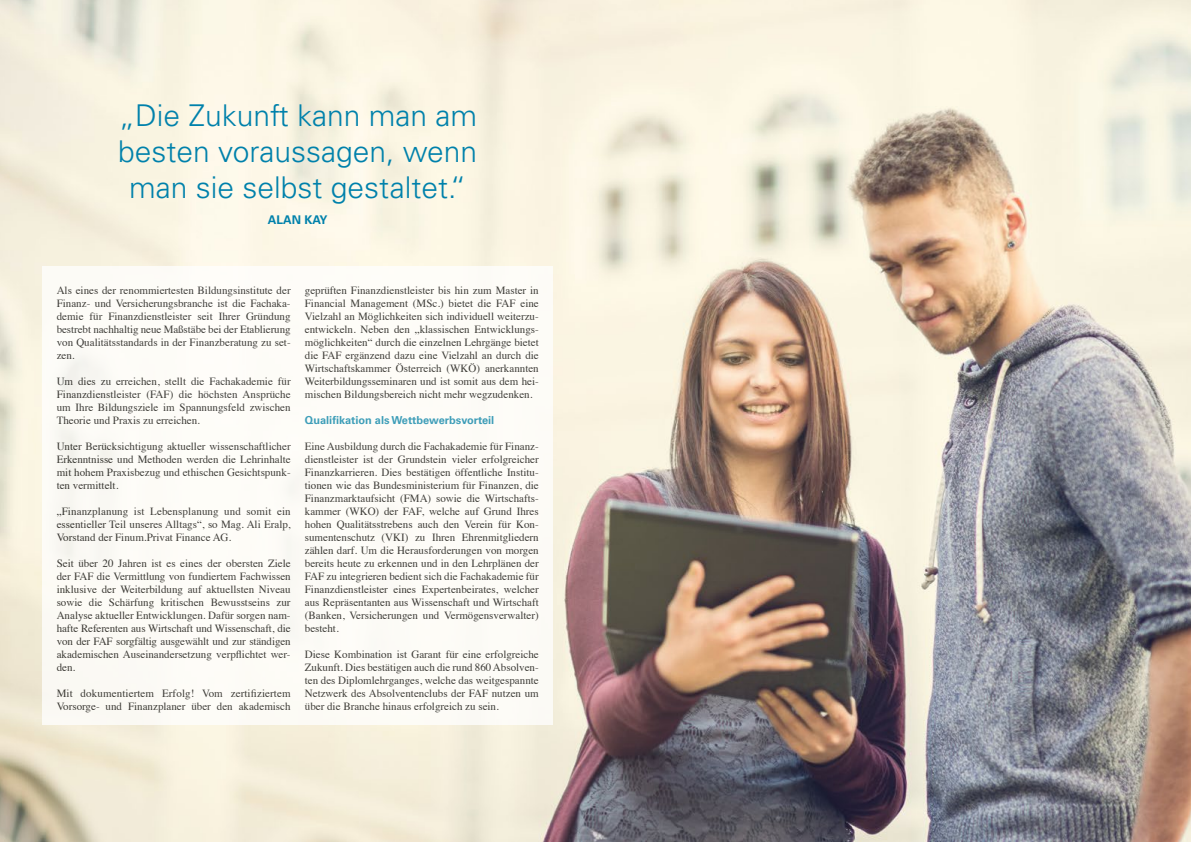
<style>
.page{position:relative;width:1191px;height:842px;background:#fff}
.page>*{position:absolute;margin:0;border:0;box-sizing:border-box;transform-origin:0 0}
.t1{font:300 30px/36px "Univers";color:#0081ab;text-align:center}
.t2{font:700 12px "Univers";color:#0081ab}
.t3{font:11px/13px "Times";color:#000;text-align:justify}
.t4{font:700 11px "Univers";color:#0081ab}
</style>
<div class="page">
<img style="left:0;top:0;width:1191px;height:842px">
<div style="left:43px;top:266px;width:510px;height:459px;background:#fdfcf7"></div>
<h1 class="t1" style="left:118px;top:97px;width:360px">„Die Zukunft kann man am besten voraussagen, wenn man sie selbst gestaltet.“</h1>
<p class="t2" style="left:268px;top:213px;width:61px">ALAN KAY</p>
<p class="t3" style="left:57px;top:282px;width:235px">Als eines der renommiertesten Bildungsinstitute der Finanz- und Versicherungsbranche ist die Fachaka&shy;demie für Finanzdienstleister seit Ihrer Gründung bestrebt nachhaltig neue Maßstäbe bei der Etablierung von Qualitätsstandards in der Finanzberatung zu set&shy;zen.</p>
<p class="t3" style="left:57px;top:374px;width:235px">Um dies zu erreichen, stellt die Fachakademie für Finanzdienstleister (FAF) die höchsten Ansprüche um Ihre Bildungsziele im Spannungsfeld zwischen Theorie und Praxis zu erreichen.</p>
<p class="t3" style="left:57px;top:439px;width:235px">Unter Berücksichtigung aktueller wissenschaftlicher Erkenntnisse und Methoden werden die Lehrinhalte mit hohem Praxisbezug und ethischen Gesichtspunk&shy;ten vermittelt.</p>
<p class="t3" style="left:57px;top:504px;width:235px">„Finanzplanung ist Lebensplanung und somit ein essentieller Teil unseres Alltags“, so Mag. Ali Eralp, Vorstand der Finum.Privat Finance AG.</p>
<p class="t3" style="left:57px;top:556px;width:235px">Seit über 20 Jahren ist es eines der obersten Ziele der FAF die Vermittlung von fundiertem Fachwissen inklusive der Weiterbildung auf aktuellsten Niveau sowie die Schärfung kritischen Bewusstseins zur Analyse aktueller Entwicklungen. Dafür sorgen nam&shy;hafte Referenten aus Wirtschaft und Wissenschaft, die von der FAF sorgfältig ausgewählt und zur ständigen akademischen Auseinandersetzung verpflichtet wer&shy;den.</p>
<p class="t3" style="left:57px;top:686px;width:235px">Mit dokumentiertem Erfolg! Vom zertifiziertem<br>Vorsorge- und Finanzplaner über den akademisch</p>
<p class="t3" style="left:305px;top:283px;width:235px">geprüften Finanzdienstleister bis hin zum Master in Financial Management (MSc.) bietet die FAF eine Vielzahl an Möglichkeiten sich individuell weiterzu&shy;entwickeln. Neben den „klassischen Entwicklungs&shy;möglichkeiten“ durch die einzelnen Lehrgänge bietet die FAF ergänzend dazu eine Vielzahl an durch die Wirtschaftskammer Österreich (WKÖ) anerkannten Weiterbildungsseminaren und ist somit aus dem hei&shy;mischen Bildungsbereich nicht mehr wegzudenken.</p>
<p class="t4" style="left:305px;top:413px;width:191px">Qualifikation als Wettbewerbsvorteil</p>
<p class="t3" style="left:305px;top:439px;width:235px">Eine Ausbildung durch die Fachakademie für Finanz&shy;dienstleister ist der Grundstein vieler erfolgreicher Finanzkarrieren. Dies bestätigen öffentliche Institu&shy;tionen wie das Bundesministerium für Finanzen, die Finanzmarktaufsicht (FMA) sowie die Wirtschafts&shy;kammer (WKO) der FAF, welche auf Grund Ihres hohen Qualitätsstrebens auch den Verein für Kon&shy;sumentenschutz (VKI) zu Ihren Ehrenmitgliedern zählen darf. Um die Herausforderungen von morgen bereits heute zu erkennen und in den Lehrplänen der FAF zu integrieren bedient sich die Fachakademie für Finanzdienstleister eines Expertenbeirates, welcher aus Repräsentanten aus Wissenschaft und Wirtschaft (Banken, Versicherungen und Vermögensverwalter) besteht.</p>
<p class="t3" style="left:305px;top:647px;width:235px">Diese Kombination ist Garant für eine erfolgreiche Zukunft. Dies bestätigen auch die rund 860 Absolven&shy;ten des Diplomlehrganges, welche das weitgespannte Netzwerk des Absolventenclubs der FAF nutzen um über die Branche hinaus erfolgreich zu sein.</p>
</div>
